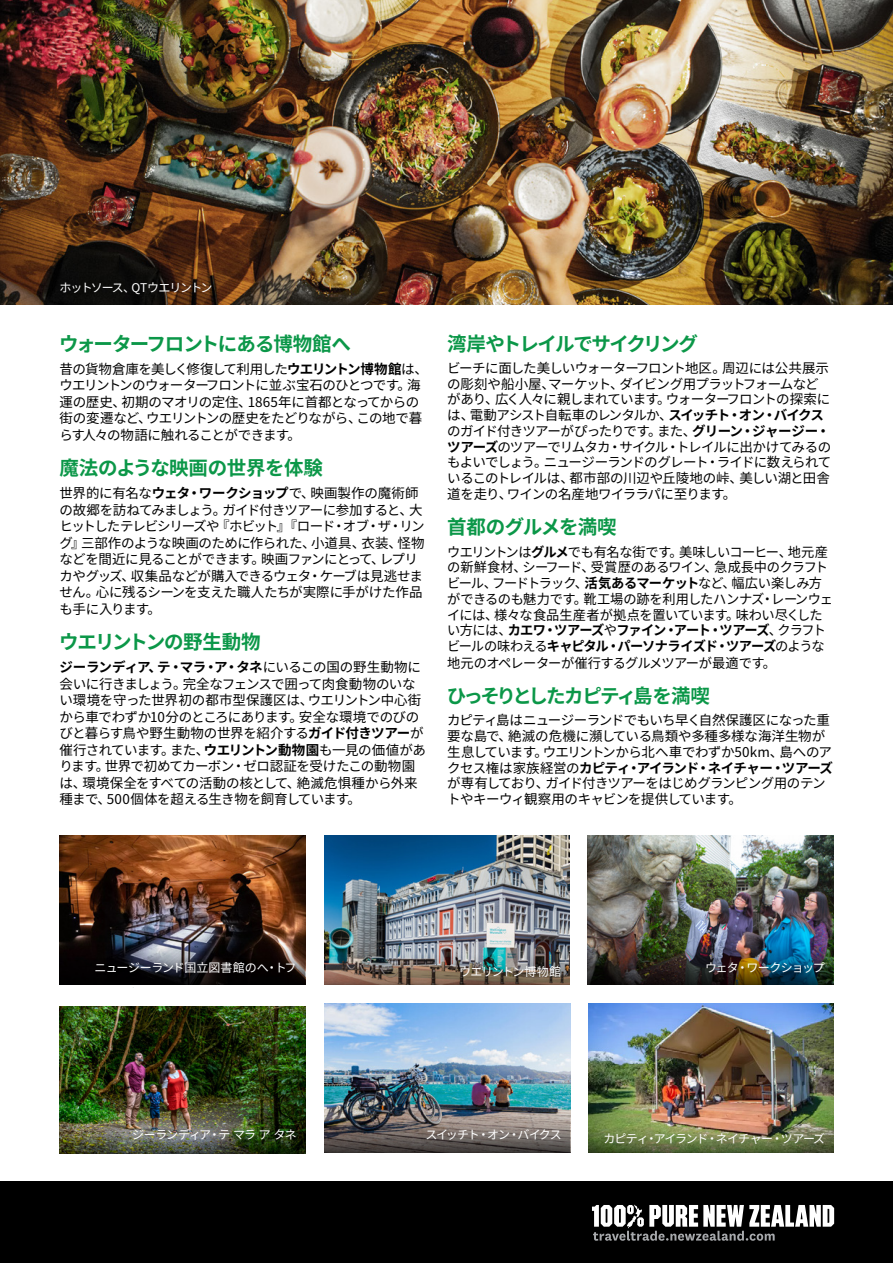
<style>
.page{position:relative;width:893px;height:1263px;background:#fff}
.page>*{position:absolute;margin:0;border:0;box-sizing:border-box;transform-origin:0 0}
.t1{font:700 19.5px "Source Han Sans JP";letter-spacing:-.065em;color:#0b9748}
.t2{font:700 19.5px "Source Han Sans JP";letter-spacing:-.11em;color:#0b9748}
.t3{font:700 19.5px "Source Han Sans JP";letter-spacing:-.02em;color:#0b9748}
.t4{font:700 19.5px "Source Han Sans JP";letter-spacing:-.035em;color:#0b9748}
.t5{font:13.5px/16.5px "Source Han Sans JP";letter-spacing:-.04em;color:#000}
.t6{font:13.5px/15.8px "Source Han Sans JP";letter-spacing:-.06em;color:#000}
.t7{font:12px "Source Han Sans JP";letter-spacing:-.08em;color:#fff}
.t8{font:12px "Source Han Sans JP";letter-spacing:-.03em;color:#fff}
.t9{font:12px "Source Han Sans JP";letter-spacing:-.11em;color:#fff}
.t10{font:12px "Source Han Sans JP";letter-spacing:-.105em;color:#fff}
.s1{font-weight:700}
</style>
<div class="page">
<img style="left:60px;top:1006px;width:245px;height:120px">
<img style="left:60px;top:1126px;width:245px;height:27px">
<img style="left:0;top:0;width:893px;height:305px">
<img style="left:587px;top:836px;width:246px;height:110px">
<img style="left:587px;top:946px;width:246px;height:11px">
<img style="left:59px;top:836px;width:246px;height:149px">
<svg style="left:60px;top:946px;width:245px;height:11px;background:#3a363a"></svg>
<div style="left:0;top:1182px;width:893px;height:81px;background:#000"></div>
<svg style="left:592px;top:1205px;width:242px;height:36px"></svg>
<img style="left:324px;top:836px;width:246px;height:118px">
<img style="left:324px;top:1004px;width:246px;height:109px">
<svg style="left:324px;top:1113px;width:246px;height:12px;background:#847c79"></svg>
<img style="left:587px;top:957px;width:246px;height:28px">
<svg style="left:324px;top:1125px;width:246px;height:27px;background:#605856"></svg>
<img style="left:324px;top:954px;width:246px;height:31px">
<svg style="left:60px;top:957px;width:245px;height:28px;background:#120f10"></svg>
<img style="left:588px;top:1003px;width:246px;height:122px">
<img style="left:588px;top:1125px;width:246px;height:27px">
<div style="left:706px;top:961px;width:122px;height:15px;background:#000;opacity:.3"></div>
<div style="left:95px;top:961px;width:203px;height:15px;background:#000;opacity:.3"></div>
<p class="t9" style="left:59px;top:280px;width:155px">ホットソース、QTウエリントン</p>
<h1 class="t1" style="left:59px;top:333px;width:293px">ウォーターフロントにある博物館へ</h1>
<p class="t5" style="left:59px;top:361px;width:370px">昔の貨物倉庫を美しく修復して利用した<span class="s1">ウエリントン博物館</span>は、ウエリントンのウォーターフロントに並ぶ宝石のひとつです。海運の歴史、初期のマオリの定住、1865年に首都となってからの街の変遷など、ウエリントンの歴史をたどりながら、この地で暮らす人々の物語に触れることができます。</p>
<h1 class="t3" style="left:59px;top:457px;width:265px">魔法のような映画の世界を体験</h1>
<p class="t5" style="left:59px;top:485px;width:367px">世界的に有名な<span class="s1">ウェタ・ワークショップ</span>で、映画製作の魔術師の故郷を訪ねてみましょう。ガイド付きツアーに参加すると、大ヒットしたテレビシリーズや『ホビット』『ロード・オブ・ザ・リング』三部作のような映画のために作られた、小道具、衣装、怪物などを間近に見ることができます。映画ファンにとって、レプリカやグッズ、収集品などが購入できるウェタ・ケーブは見逃せません。心に残るシーンを支えた職人たちが実際に手がけた作品も手に入ります。</p>
<h1 class="t1" style="left:59px;top:631px;width:203px">ウエリントンの野生動物</h1>
<p class="t5" style="left:59px;top:659px;width:368px"><span class="s1">ジーランディア、テ・マラ・ア・タネ</span>にいるこの国の野生動物に会いに行きましょう。完全なフェンスで囲って肉食動物のいない環境を守った世界初の都市型保護区は、ウエリントン中心街から車でわずか10分のところにあります。安全な環境でのびのびと暮らす鳥や野生動物の世界を紹介する<span class="s1">ガイド付きツアー</span>が催行されています。また、<span class="s1">ウエリントン動物園</span>も一見の価値があります。世界で初めてカーボン・ゼロ認証を受けたこの動物園は、環境保全をすべての活動の核として、絶滅危惧種から外来種まで、500個体を超える生き物を飼育しています。</p>
<h1 class="t1" style="left:447px;top:333px;width:252px">湾岸やトレイルでサイクリング</h1>
<p class="t6" style="left:447px;top:360px;width:385px">ビーチに面した美しいウォーターフロント地区。周辺には公共展示の彫刻や船小屋、マーケット、ダイビング用プラットフォームなどがあり、広く人々に親しまれています。ウォーターフロントの探索には、電動アシスト自転車のレンタルか、<span class="s1">スイッチト・オン・バイクス</span>のガイド付きツアーがぴったりです。また、<span class="s1">グリーン・ジャージー・ツアーズ</span>のツアーでリムタカ・サイクル・トレイルに出かけてみるのもよいでしょう。ニュージーランドのグレート・ライドに数えられているこのトレイルは、都市部の川辺や丘陵地の峠、美しい湖と田舎道を走り、ワインの名産地ワイララパに至ります。</p>
<h1 class="t4" style="left:447px;top:516px;width:171px">首都のグルメを満喫</h1>
<p class="t5" style="left:447px;top:544px;width:387px;line-height:15.9px">ウエリントンは<span class="s1">グルメ</span>でも有名な街です。美味しいコーヒー、地元産の新鮮食材、シーフード、受賞歴のあるワイン、急成長中のクラフトビール、フードトラック、<span class="s1">活気あるマーケット</span>など、幅広い楽しみ方ができるのも魅力です。靴工場の跡を利用したハンナズ・レーンウェイには、様々な食品生産者が拠点を置いています。味わい尽くしたい方には、<span class="s1">カエワ・ツアーズ</span>や<span class="s1">ファイン・アート・ツアーズ</span>、クラフトビールの味わえる<span class="s1">キャピタル・パーソナライズド・ツアーズ</span>のような地元のオペレーターが催行するグルメツアーが最適です。</p>
<h1 class="t2" style="left:447px;top:685px;width:265px">ひっそりとしたカピティ島を満喫</h1>
<p class="t5" style="left:447px;top:713px;width:387px;line-height:15.8px">カピティ島はニュージーランドでもいち早く自然保護区になった重要な島で、絶滅の危機に瀕している鳥類や多種多様な海洋生物が生息しています。ウエリントンから北へ車でわずか50km、島へのアクセス権は家族経営の<span class="s1">カピティ・アイランド・ネイチャー・ツアーズ</span>が専有しており、ガイド付きツアーをはじめグランピング用のテントやキーウィ観察用のキャビンを提供しています。</p>
<p class="t8" style="left:94px;top:960px;width:204px">ニュージーランド国立図書館のへ・トフ</p>
<p class="t7" style="left:459px;top:964px;width:104px">ウエリントン博物館</p>
<p class="t7" style="left:705px;top:960px;width:121px">ウェタ・ワークショップ</p>
<p class="t7" style="left:132px;top:1128px;width:166px">ジーランディア・テ マラ ア タネ</p>
<p class="t10" style="left:426px;top:1128px;width:138px">スイッチト・オン・バイクス</p>
<p class="t7" style="left:603px;top:1132px;width:223px">カピティ・アイランド・ネイチャー・ツアーズ</p>
</div>
